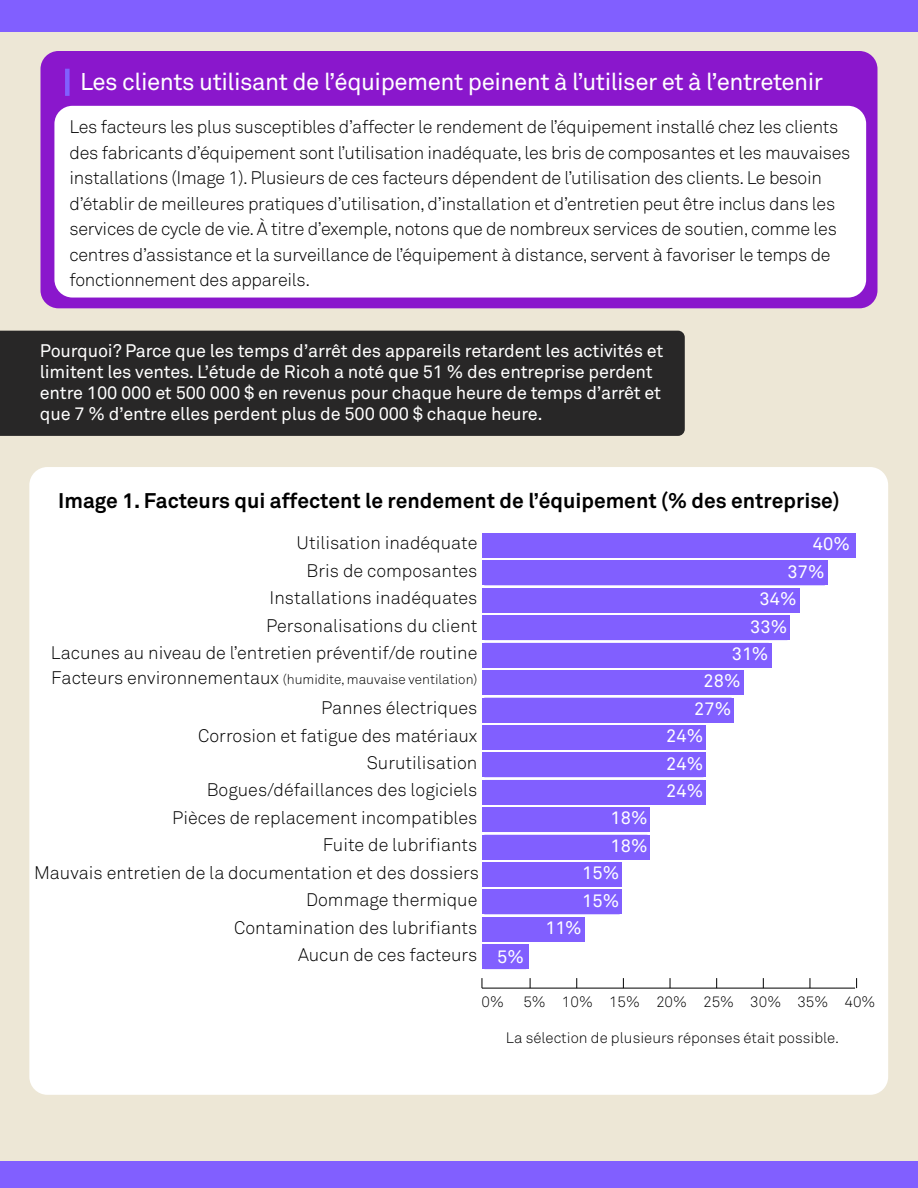
<style>
.page{position:relative;width:918px;height:1188px;background:#fff}
.page>*{position:absolute;margin:0;border:0;box-sizing:border-box;transform-origin:0 0}
.t1{font:24px "Akkurat Pro";letter-spacing:-.02em;color:#fff}
.t2{font:700 21px "Akkurat Pro";color:#000}
.t3{font:300 18px/27.5px "Akkurat Pro";letter-spacing:-.015em;color:#000;text-align:right}
.t4{font:18px/21px "Akkurat Pro";letter-spacing:-.01em;color:#fff}
.t5{font:300 15px "Akkurat Pro";color:#000}
.t6{font:300 13.5px "Akkurat Pro";color:#000}
.s1{font-size:18px}
</style>
<div class="page">
<div style="left:0;top:0;width:918px;height:1170px;background:#ede7d6"></div>
<div style="left:29px;top:467px;width:859px;height:628px;background:#fff;border-radius:18px"></div>
<div style="left:40px;top:51px;width:838px;height:257px;background:#8a17cc;border-radius:18px"></div>
<div style="left:54px;top:106px;width:812px;height:192px;background:#fff;border-radius:18px"></div>
<div style="left:65px;top:69px;width:5px;height:27px;background:#815fff"></div>
<div style="left:0;top:331px;width:685px;height:105px;background:#282727"></div>
<hr style="left:482px;top:988px;width:373px;height:1px;background:#000">
<svg style="left:482px;top:560px;width:346px;height:409px"></svg>
<div style="left:482px;top:807px;width:168px;height:25px;background:#815fff"></div>
<div style="left:482px;top:780px;width:224px;height:25px;background:#815fff"></div>
<div style="left:482px;top:753px;width:224px;height:24px;background:#815fff"></div>
<div style="left:482px;top:725px;width:224px;height:25px;background:#815fff"></div>
<div style="left:482px;top:698px;width:252px;height:24px;background:#815fff"></div>
<div style="left:482px;top:670px;width:261px;height:25px;background:#815fff"></div>
<div style="left:482px;top:643px;width:289px;height:25px;background:#815fff"></div>
<div style="left:482px;top:615px;width:308px;height:25px;background:#815fff"></div>
<div style="left:482px;top:588px;width:317px;height:25px;background:#815fff"></div>
<div style="left:482px;top:561px;width:345px;height:24px;background:#815fff"></div>
<div style="left:482px;top:533px;width:373px;height:25px;background:#815fff"></div>
<div style="left:482px;top:862px;width:140px;height:25px;background:#815fff"></div>
<div style="left:482px;top:835px;width:168px;height:24px;background:#815fff"></div>
<div style="left:0;top:1161px;width:918px;height:27px;background:#815fff"></div>
<div style="left:0;top:0;width:918px;height:31px;background:#815fff"></div>
<h1 class="t1" style="left:80px;top:68px;width:744px">Les clients utilisant de l’équipement peinent à l’utiliser et à l’entretenir</h1>
<p class="t3" style="left:70px;top:114px;width:782px;line-height:25.5px;text-align:left">Les facteurs les plus susceptibles d’affecter le rendement de l’équipement installé chez les clients des fabricants d’équipement sont l’utilisation inadéquate, les bris de composantes et les mauvaises installations (Image 1). Plusieurs de ces facteurs dépendent de l’utilisation des clients. Le besoin d’établir de meilleures pratiques d’utilisation, d’installation et d’entretien peut être inclus dans les services de cycle de vie. À titre d’exemple, notons que de nombreux services de soutien, comme les centres d’assistance et la surveillance de l’équipement à distance, servent à favoriser le temps de fonctionnement des appareils.</p>
<p class="t4" style="left:40px;top:340px;width:625px">Pourquoi? Parce que les temps d’arrêt des appareils retardent les activités et limitent les ventes. L’étude de Ricoh a noté que 51 % des entreprise perdent entre 100 000 et 500 000 $ en revenus pour chaque heure de temps d’arrêt et que 7 % d’entre elles perdent plus de 500 000 $ chaque heure.</p>
<p class="t2" style="left:58px;top:488px;width:783px">Image 1. Facteurs qui affectent le rendement de l’équipement (% des entreprise)</p>
<p class="t3" style="left:51px;top:529px;width:428px">Utilisation inadéquate<br>Bris de composantes<br>Installations inadéquates<br>Personalisations du client<br>Lacunes au niveau de l’entretien préventif/de routine</p>
<p class="t6" style="left:51px;top:672px;width:428px"><span class="s1">Facteurs environnementaux</span> (humidite, mauvaise ventilation)</p>
<p class="t3" style="left:34px;top:694px;width:446px">Pannes électriques<br>Corrosion et fatigue des matériaux<br>Surutilisation<br>Bogues/défaillances des logiciels<br>Pièces de replacement incompatibles<br>Fuite de lubrifiants<br>Mauvais entretien de la documentation et des dossiers<br>Dommage thermique<br>Contamination des lubrifiants<br>Aucun de ces facteurs</p>
<p class="t4" style="left:497px;top:946px;width:28px">5%</p>
<p class="t4" style="left:611px;top:808px;width:39px">18%</p>
<p class="t4" style="left:611px;top:835px;width:39px">18%</p>
<p class="t4" style="left:582px;top:863px;width:39px">15%</p>
<p class="t4" style="left:582px;top:890px;width:39px">15%</p>
<p class="t4" style="left:545px;top:917px;width:38px">11%</p>
<p class="t4" style="left:813px;top:533px;width:39px">40%</p>
<p class="t4" style="left:788px;top:561px;width:39px">37%</p>
<p class="t4" style="left:760px;top:588px;width:39px">34%</p>
<p class="t4" style="left:750px;top:616px;width:39px">33%</p>
<p class="t4" style="left:732px;top:643px;width:38px">31%</p>
<p class="t4" style="left:704px;top:671px;width:39px">28%</p>
<p class="t4" style="left:694px;top:698px;width:39px">27%</p>
<p class="t4" style="left:666px;top:726px;width:39px">24%</p>
<p class="t4" style="left:666px;top:753px;width:39px">24%</p>
<p class="t4" style="left:666px;top:780px;width:39px">24%</p>
<p class="t5" style="left:482px;top:993px;width:24px">0%</p>
<p class="t5" style="left:523px;top:993px;width:354px">5% 10% 15% 20% 25% 30% 35% 40%</p>
<p class="t5" style="left:506px;top:1029px;width:335px">La sélection de plusieurs réponses était possible.</p>
</div>
